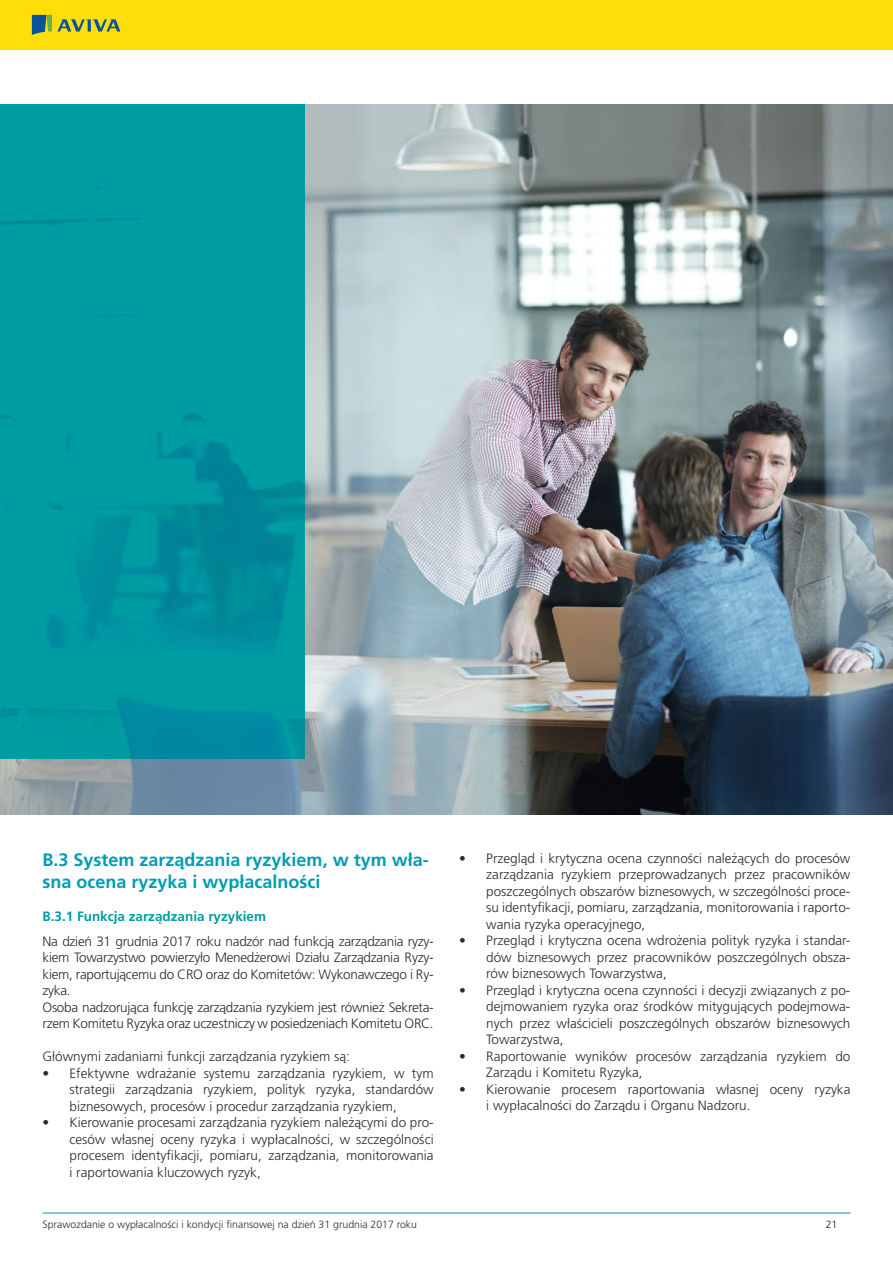
<style>
.page{position:relative;width:893px;height:1263px;background:#fff}
.page>*{position:absolute;margin:0;border:0;box-sizing:border-box;transform-origin:0 0}
.t1{font:700 18px/21.6px "Frutiger LT Pro";color:#009db3}
.t2{font:300 13.5px/16.5px "Frutiger LT Pro";color:#2b2b2a;text-align:justify}
.t3{font:300 13.5px/16.5px "Frutiger LT Pro";letter-spacing:-.02em;color:#2b2b2a}
.t4{font:700 13.5px "Frutiger LT Com";color:#009ca3}
.t5{font:300 10.5px "Frutiger LT Pro";color:#2b2b2a}
.t6{font:300 10.5px "Frutiger LT Pro";color:#1d1d1d}
</style>
<div class="page">
<hr style="left:43px;top:1212px;width:807px;height:1px;background:#009db3">
<div style="left:0;top:0;width:893px;height:50px;background:#ffde09"></div>
<svg style="left:32px;top:15px;width:88px;height:20px"></svg>
<img style="left:0;top:104px;width:893px;height:710px">
<div style="left:0;top:104px;width:304px;height:655px;background:#009ca3"></div>
<h1 class="t1" style="left:43px;top:849px;width:388px">B.3 System zarządzania ryzykiem, w tym wła&shy;sna ocena ryzyka i wypłacalności</h1>
<p class="t4" style="left:43px;top:908px;width:225px">B.3.1 Funkcja zarządzania ryzykiem</p>
<p class="t3" style="left:43px;top:933px;width:393px">Na dzień 31 grudnia 2017 roku nadzór nad funkcją zarządzania ryzy&shy;kiem Towarzystwo powierzyło Menedżerowi Działu Zarządzania Ryzy&shy;kiem, raportującemu do CRO oraz do Komitetów: Wykonawczego i Ry&shy;zyka.<br>Osoba nadzorująca funkcję zarządzania ryzykiem jest również Sekreta&shy;rzem Komitetu Ryzyka oraz uczestniczy w posiedzeniach Komitetu ORC.</p>
<p class="t2" style="left:43px;top:1048px;width:309px">Głównymi zadaniami funkcji zarządzania ryzykiem są:</p>
<p class="t2" style="left:70px;top:1065px;width:366px;text-indent:-27px">• Efektywne wdrażanie systemu zarządzania ryzykiem, w tym strategii zarządzania ryzykiem, polityk ryzyka, standardów biznesowych, procesów i procedur zarządzania ryzykiem,</p>
<p class="t2" style="left:70px;top:1114px;width:366px;text-indent:-27px">• Kierowanie procesami zarządzania ryzykiem należącymi do pro&shy;cesów własnej oceny ryzyka i wypłacalności, w szczególności procesem identyfikacji, pomiaru, zarządzania, monitorowania i raportowania kluczowych ryzyk,</p>
<p class="t2" style="left:486px;top:850px;width:366px;text-indent:-27px">• Przegląd i krytyczna ocena czynności należących do procesów zarządzania ryzykiem przeprowadzanych przez pracowników poszczególnych obszarów biznesowych, w szczególności proce&shy;su identyfikacji, pomiaru, zarządzania, monitorowania i raporto&shy;wania ryzyka operacyjnego,</p>
<p class="t2" style="left:486px;top:932px;width:366px;text-indent:-27px">• Przegląd i krytyczna ocena wdrożenia polityk ryzyka i standar&shy;dów biznesowych przez pracowników poszczególnych obsza&shy;rów biznesowych Towarzystwa,</p>
<p class="t2" style="left:486px;top:982px;width:366px;text-indent:-27px">• Przegląd i krytyczna ocena czynności i decyzji związanych z po&shy;dejmowaniem ryzyka oraz środków mitygujących podejmowa&shy;nych przez właścicieli poszczególnych obszarów biznesowych Towarzystwa,</p>
<p class="t2" style="left:486px;top:1048px;width:366px;text-indent:-27px">• Raportowanie wyników procesów zarządzania ryzykiem do<br>Zarządu i Komitetu Ryzyka,</p>
<p class="t2" style="left:486px;top:1081px;width:366px;text-indent:-27px">• Kierowanie procesem raportowania własnej oceny ryzyka i wypłacalności do Zarządu i Organu Nadzoru.</p>
<p class="t5" style="left:43px;top:1218px;width:376px">Sprawozdanie o wypłacalności i kondycji finansowej na dzień 31 grudnia 2017 roku</p>
<p class="t6" style="left:826px;top:1218px;width:13px">21</p>
</div>
